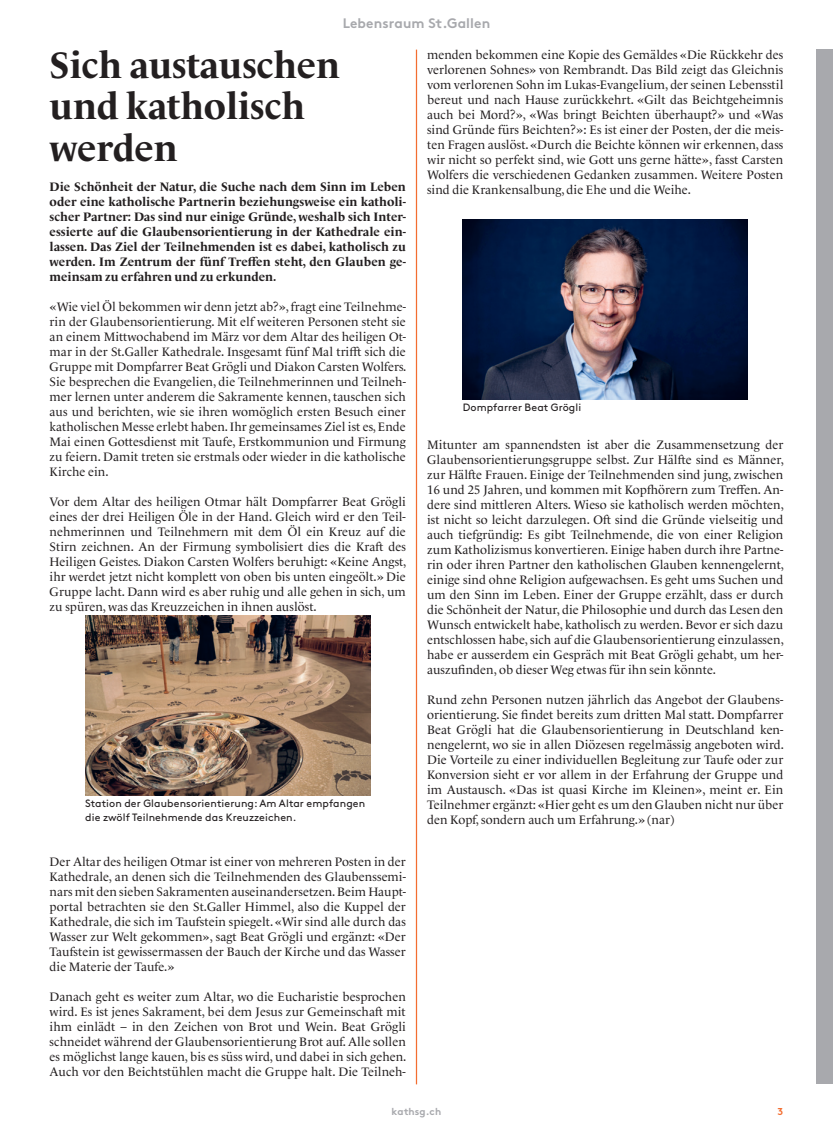
<style>
.page{position:relative;width:833px;height:1134px;background:#fff}
.page>*{position:absolute;margin:0;border:0;box-sizing:border-box;transform-origin:0 0}
.t1{font:700 37.5px/41.2px "Le Monde Livre Pro";letter-spacing:-.005em;color:#231f20}
.t2{font:700 13.75px "Brown Pro";letter-spacing:.01em;color:#a8a9ad}
.t3{font:12.5px/15px "Le Monde Livre Pro";letter-spacing:.005em;color:#231f20;text-align:justify}
.t4{font:700 12.5px/15px "Le Monde Livre Pro";color:#231f20;text-align:justify}
.t5{font:10.62px/13.8px "Brown Pro";letter-spacing:.01em;color:#231f20}
.t6{font:700 10px "Brown Pro";letter-spacing:.01em;color:#a8a9ad}
.t7{font:700 10px "Brown Pro";color:#f36e31}
</style>
<div class="page">
<div style="left:816px;top:50px;width:17px;height:1034px;background:#a8a9ad"></div>
<hr style="left:416px;top:50px;width:1px;height:1034px;background:#f36e31">
<img style="left:85px;top:615px;width:285px;height:180px">
<img style="left:463px;top:219px;width:284px;height:181px">
<p class="t2" style="left:343px;top:12px;width:149px">Lebensraum St.Gallen</p>
<h1 class="t1" style="left:50px;top:41px;width:292px">Sich austauschen und katholisch werden</h1>
<p class="t4" style="left:50px;top:178px;width:358px">Die Schönheit der Natur, die Suche nach dem Sinn im Leben oder eine katholische Partnerin beziehungsweise ein katholi&shy;scher Partner: Das sind nur einige Gründe, weshalb sich Inter&shy;essierte auf die Glaubensorientierung in der Kathedrale ein&shy;lassen. Das Ziel der Teilnehmenden ist es dabei, katholisch zu werden. Im Zentrum der fünf Treffen steht, den Glauben ge&shy;meinsam zu erfahren und zu erkunden.</p>
<p class="t3" style="left:50px;top:298px;width:358px">«Wie viel Öl bekommen wir denn jetzt ab?», fragt eine Teilnehme&shy;rin der Glaubensorientierung. Mit elf weiteren Personen steht sie an einem Mittwochabend im März vor dem Altar des heiligen Ot&shy;mar in der St.Galler Kathedrale. Insgesamt fünf Mal trifft sich die Gruppe mit Dompfarrer Beat Grögli und Diakon Carsten Wolfers.<br>Sie besprechen die Evangelien, die Teilnehmerinnen und Teilneh&shy;mer lernen unter anderem die Sakramente kennen, tauschen sich aus und berichten, wie sie ihren womöglich ersten Besuch einer katholischen Messe erlebt haben. Ihr gemeinsames Ziel ist es, Ende Mai einen Gottesdienst mit Taufe, Erstkommunion und Firmung zu feiern. Damit treten sie erstmals oder wieder in die katholische Kirche ein.</p>
<p class="t3" style="left:50px;top:493px;width:358px">Vor dem Altar des heiligen Otmar hält Dompfarrer Beat Grögli eines der drei Heiligen Öle in der Hand. Gleich wird er den Teil&shy;nehmerinnen und Teilnehmern mit dem Öl ein Kreuz auf die Stirn zeichnen. An der Firmung symbolisiert dies die Kraft des Heiligen Geistes. Diakon Carsten Wolfers beruhigt: «Keine Angst, ihr werdet jetzt nicht komplett von oben bis unten eingeölt.» Die Gruppe lacht. Dann wird es aber ruhig und alle gehen in sich, um zu spüren, was das Kreuzzeichen in ihnen auslöst.</p>
<p class="t5" style="left:85px;top:796px;width:281px">Station der Glaubensorientierung: Am Altar empfangen die zwölf Teilnehmende das Kreuzzeichen.</p>
<p class="t3" style="left:50px;top:853px;width:358px">Der Altar des heiligen Otmar ist einer von mehreren Posten in der Kathedrale, an denen sich die Teilnehmenden des Glaubenssemi&shy;nars mit den sieben Sakramenten auseinandersetzen. Beim Haupt&shy;portal betrachten sie den St.Galler Himmel, also die Kuppel der Kathedrale, die sich im Taufstein spiegelt. «Wir sind alle durch das Wasser zur Welt gekommen», sagt Beat Grögli und ergänzt: «Der Taufstein ist gewissermassen der Bauch der Kirche und das Wasser die Materie der Taufe.»</p>
<p class="t3" style="left:50px;top:988px;width:358px">Danach geht es weiter zum Altar, wo die Eucharistie besprochen wird. Es ist jenes Sakrament, bei dem Jesus zur Gemeinschaft mit ihm einlädt – in den Zeichen von Brot und Wein. Beat Grögli schneidet während der Glaubensorientierung Brot auf. Alle sollen es möglichst lange kauen, bis es süss wird, und dabei in sich gehen.<br>Auch vor den Beichtstühlen macht die Gruppe halt. Die Teilneh-</p>
<p class="t3" style="left:427px;top:46px;width:358px">menden bekommen eine Kopie des Gemäldes «Die Rückkehr des verlorenen Sohnes» von Rembrandt. Das Bild zeigt das Gleichnis vom verlorenen Sohn im Lukas-Evangelium, der seinen Lebensstil bereut und nach Hause zurückkehrt. «Gilt das Beichtgeheimnis auch bei Mord?», «Was bringt Beichten überhaupt?» und «Was sind Gründe fürs Beichten?»: Es ist einer der Posten, der die meis&shy;ten Fragen auslöst. «Durch die Beichte können wir erkennen, dass wir nicht so perfekt sind, wie Gott uns gerne hätte», fasst Carsten Wolfers die verschiedenen Gedanken zusammen. Weitere Posten sind die Krankensalbung, die Ehe und die Weihe.</p>
<p class="t5" style="left:463px;top:400px;width:120px">Dompfarrer Beat Grögli</p>
<p class="t3" style="left:427px;top:436px;width:358px">Mitunter am spannendsten ist aber die Zusammensetzung der Glaubensorientierungsgruppe selbst. Zur Hälfte sind es Männer, zur Hälfte Frauen. Einige der Teilnehmenden sind jung, zwischen 16 und 25 Jahren, und kommen mit Kopfhörern zum Treffen. An&shy;dere sind mittleren Alters. Wieso sie katholisch werden möchten, ist nicht so leicht darzulegen. Oft sind die Gründe vielseitig und auch tiefgründig: Es gibt Teilnehmende, die von einer Religion zum Katholizismus konvertieren. Einige haben durch ihre Partne&shy;rin oder ihren Partner den katholischen Glauben kennengelernt, einige sind ohne Religion aufgewachsen. Es geht ums Suchen und um den Sinn im Leben. Einer der Gruppe erzählt, dass er durch die Schönheit der Natur, die Philosophie und durch das Lesen den Wunsch entwickelt habe, katholisch zu werden. Bevor er sich dazu entschlossen habe, sich auf die Glaubensorientierung einzulassen, habe er ausserdem ein Gespräch mit Beat Grögli gehabt, um her&shy;auszufinden, ob dieser Weg etwas für ihn sein könnte.</p>
<p class="t3" style="left:427px;top:691px;width:358px">Rund zehn Personen nutzen jährlich das Angebot der Glaubens&shy;orientierung. Sie findet bereits zum dritten Mal statt. Dompfarrer Beat Grögli hat die Glaubensorientierung in Deutschland ken&shy;nengelernt, wo sie in allen Diözesen regelmässig angeboten wird.<br>Die Vorteile zu einer individuellen Begleitung zur Taufe oder zur Konversion sieht er vor allem in der Erfahrung der Gruppe und im Austausch. «Das ist quasi Kirche im Kleinen», meint er. Ein Teilnehmer ergänzt: «Hier geht es um den Glauben nicht nur über den Kopf, sondern auch um Erfahrung.» (nar)</p>
<p class="t6" style="left:391px;top:1103px;width:51px">kathsg.ch</p>
<p class="t7" style="left:777px;top:1103px;width:7px">3</p>
</div>
